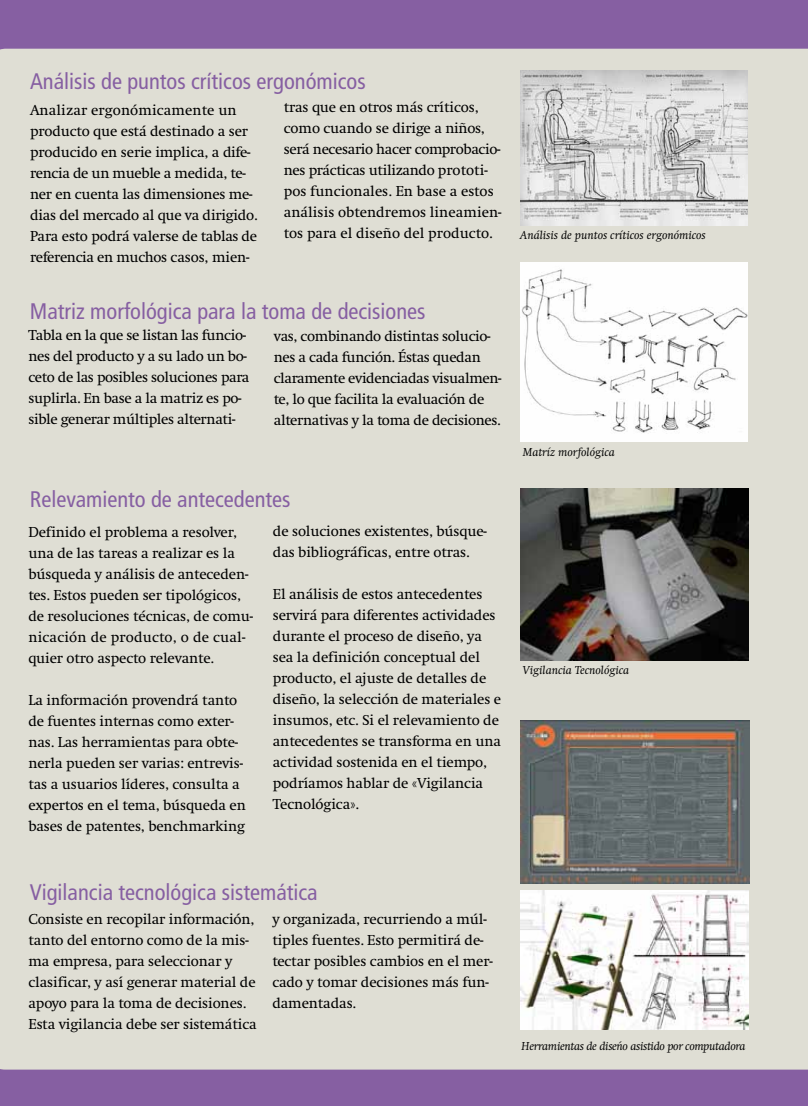
<style>
.page{position:relative;width:808px;height:1106px;background:#865fa2}
.page>*{position:absolute;margin:0;border:0;box-sizing:border-box;transform-origin:0 0}
.t1{font:condensed 22.5px "Frutiger LT Std";color:#865fa2}
.t2{font:15px/21px "Swift CEEF";letter-spacing:-.01em;color:#000}
.t3{font:italic 12px "Swift CEEF";color:#000}
.t4{font:italic 12px "Swift CEEF";letter-spacing:-.025em;color:#000}
</style>
<div class="page">
<div style="left:0;top:49px;width:808px;height:1020px;background:#dfded4"></div>
<img style="left:520px;top:263px;width:228px;height:178px">
<img style="left:520px;top:489px;width:229px;height:171px">
<img style="left:520px;top:891px;width:228px;height:138px">
<img style="left:520px;top:70px;width:227px;height:155px">
<img style="left:521px;top:720px;width:228px;height:163px">
<h1 class="t1" style="left:30px;top:68px;width:337px">Análisis de puntos críticos ergonómicos</h1>
<p class="t2" style="left:30px;top:100px;width:229px">Analizar ergonómicamente un producto que está destinado a ser producido en serie implica, a dife&shy;rencia de un mueble a medida, te&shy;ner en cuenta las dimensiones me&shy;dias del mercado al que va dirigido.<br>Para esto podrá valerse de tablas de referencia en muchos casos, mien-</p>
<p class="t2" style="left:284px;top:97px;width:219px">tras que en otros más críticos, como cuando se dirige a niños, será necesario hacer comprobacio&shy;nes prácticas utilizando prototi&shy;pos funcionales. En base a estos análisis obtendremos lineamien&shy;tos para el diseño del producto.</p>
<h1 class="t1" style="left:30px;top:298px;width:397px">Matriz morfológica para la toma de decisiones</h1>
<p class="t2" style="left:28px;top:325px;width:223px">Tabla en la que se listan las funcio&shy;nes del producto y a su lado un bo&shy;ceto de las posibles soluciones para suplirla. En base a la matriz es po&shy;sible generar múltiples alternati-</p>
<p class="t2" style="left:274px;top:326px;width:229px">vas, combinando distintas solucio&shy;nes a cada función. Éstas quedan claramente evidenciadas visualmen&shy;te, lo que facilita la evaluación de alternativas y la toma de decisiones.</p>
<h1 class="t1" style="left:30px;top:486px;width:262px">Relevamiento de antecedentes</h1>
<p class="t2" style="left:28px;top:521px;width:226px">Definido el problema a resolver, una de las tareas a realizar es la búsqueda y análisis de anteceden&shy;tes. Estos pueden ser tipológicos, de resoluciones técnicas, de comu&shy;nicación de producto, o de cual&shy;quier otro aspecto relevante.</p>
<p class="t2" style="left:28px;top:689px;width:219px">La información provendrá tanto de fuentes internas como exter&shy;nas. Las herramientas para obte&shy;nerla pueden ser varias: entrevis&shy;tas a usuarios líderes, consulta a expertos en el tema, búsqueda en bases de patentes, benchmarking</p>
<p class="t2" style="left:273px;top:521px;width:215px">de soluciones existentes, búsque&shy;das bibliográficas, entre otras.</p>
<p class="t2" style="left:273px;top:584px;width:230px">El análisis de estos antecedentes servirá para diferentes actividades durante el proceso de diseño, ya sea la definición conceptual del producto, el ajuste de detalles de diseño, la selección de materiales e insumos, etc. Si el relevamiento de antecedentes se transforma en una actividad sostenida en el tiempo, podríamos hablar de «Vigilancia<br>Tecnológica».</p>
<p class="t3" style="left:520px;top:228px;width:187px">Análisis de puntos críticos ergonómicos</p>
<p class="t3" style="left:523px;top:446px;width:94px">Matríz morfológica</p>
<p class="t3" style="left:523px;top:663px;width:108px">Vigilancia Tecnológica</p>
<h1 class="t1" style="left:30px;top:879px;width:289px">Vigilancia tecnológica sistemática</h1>
<p class="t2" style="left:29px;top:908px;width:230px">Consiste en recopilar información, tanto del entorno como de la mis&shy;ma empresa, para seleccionar y clasificar, y así generar material de apoyo para la toma de decisiones.<br>Esta vigilancia debe ser sistemática</p>
<p class="t2" style="left:272px;top:908px;width:222px">y organizada, recurriendo a múl&shy;tiples fuentes. Esto permitirá de&shy;tectar posibles cambios en el mer&shy;cado y tomar decisiones más fun&shy;damentadas.</p>
<p class="t4" style="left:521px;top:1039px;width:225px">Herramientas de diseńo asistido por computadora</p>
</div>
